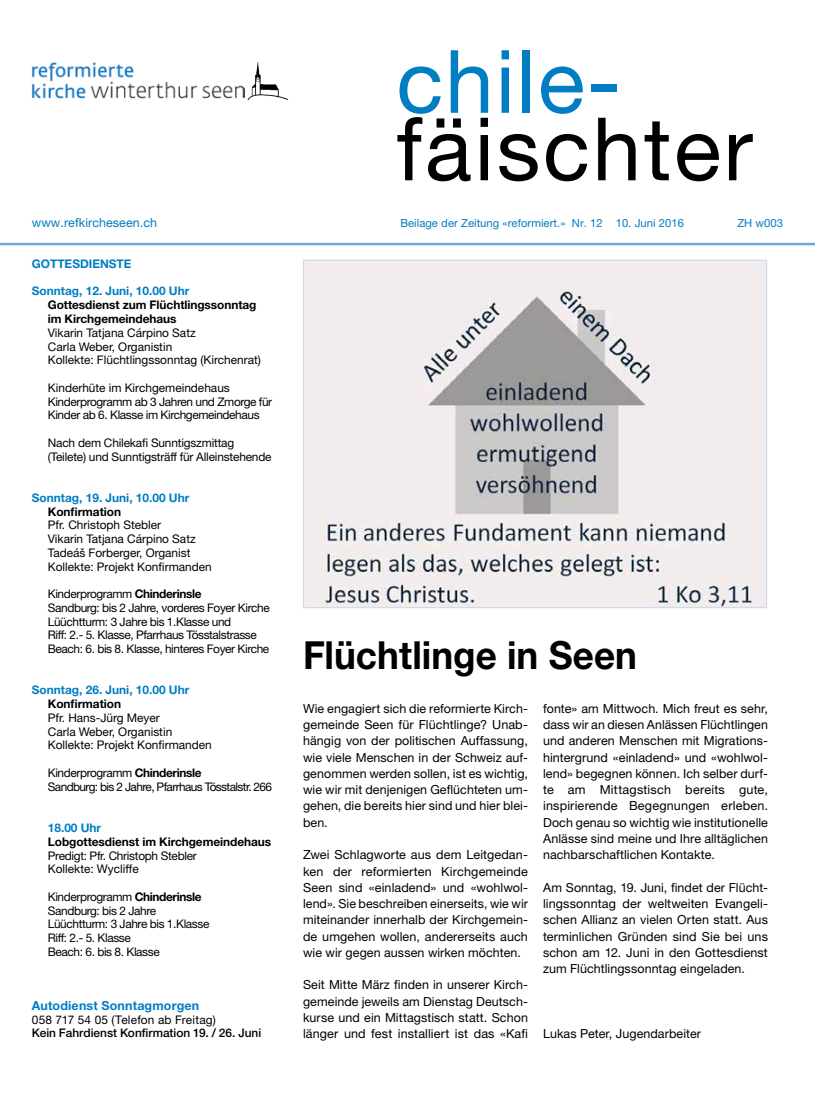
<style>
.page{position:relative;width:815px;height:1106px;background:#fff}
.page>*{position:absolute;margin:0;border:0;box-sizing:border-box;transform-origin:0 0}
.t1{font:87.5px "Helvetica Neue LT Pro";letter-spacing:.03em;color:#000}
.t2{font:87.5px "Helvetica Neue LT Pro";letter-spacing:.02em;color:#007dc3}
.t3{font:700 38.75px "Helvetica Neue LT Pro";color:#000;scale:.95 1}
.t4{font:12.5px/16.2px "Helvetica Neue LT Pro";letter-spacing:.005em;color:#000;text-align:justify}
.t5{font:700 12.5px "Helvetica Neue LT Pro";letter-spacing:.015em;color:#007dc3}
.t6{font:12.5px "Helvetica Neue LT Pro";letter-spacing:.005em;color:#007dc3}
.t7{font:11.88px/13.8px "Helvetica Neue LT Pro";letter-spacing:-.025em;color:#000}
.t8{font:11.88px/13.8px "Helvetica Neue LT Pro";color:#000}
.t9{font:700 11.88px/13.8px "Helvetica Neue LT Pro";letter-spacing:-.005em;color:#000}
.t10{font:700 11.88px "Helvetica Neue LT Pro";color:#007dc3}
.t11{font:11.88px/13.8px "Helvetica Neue LT Pro";letter-spacing:-.05em;color:#000}
.t12{font:500 11.88px "Helvetica Neue LT Pro";color:#000}
.t13{font:11.88px "Helvetica Neue LT Pro";letter-spacing:.015em;color:#000}
.t14{font:11.25px "Helvetica Neue LT Pro";letter-spacing:.005em;color:#007dc3}
.s1{font-weight:700}
</style>
<div class="page">
<hr style="left:0;top:243px;width:815px;height:2px;background:#75a4d7">
<img style="left:32px;top:62px;width:212px;height:37px">
<img style="left:247px;top:62px;width:41px;height:39px">
<img style="left:305px;top:261px;width:460px;height:345px">
<h1 class="t2" style="left:396px;top:28px;width:226px">chile-</h1>
<h1 class="t1" style="left:396px;top:95px;width:358px">fäischter</h1>
<p class="t6" style="left:32px;top:215px;width:127px">www.refkircheseen.ch</p>
<p class="t14" style="left:400px;top:216px;width:285px">Beilage der Zeitung «reformiert.» Nr. 12 10. Juni 2016</p>
<p class="t14" style="left:737px;top:216px;width:47px">ZH w003</p>
<p class="t10" style="left:32px;top:256px;width:101px">GOTTESDIENSTE</p>
<p class="t10" style="left:32px;top:284px;width:159px">Sonntag, 12. Juni, 10.00 Uhr</p>
<p class="t9" style="left:48px;top:298px;width:210px">Gottesdienst zum Flüchtlingssonntag im Kirchgemeindehaus</p>
<p class="t8" style="left:48px;top:325px;width:215px">Vikarin Tatjana Cárpino Satz<br>Carla Weber, Organistin<br>Kollekte: Flüchtlingssonntag (Kirchenrat)</p>
<p class="t7" style="left:48px;top:380px;width:226px">Kinderhüte im Kirchgemeindehaus<br>Kinderprogramm ab 3 Jahren und Zmorge für<br>Kinder ab 6. Klasse im Kirchgemeindehaus</p>
<p class="t7" style="left:48px;top:435px;width:225px">Nach dem Chilekafi Sunntigszmittag (Teilete) und Sunntigsträff für Alleinstehende</p>
<p class="t10" style="left:32px;top:490px;width:159px">Sonntag, 19. Juni, 10.00 Uhr</p>
<p class="t9" style="left:48px;top:504px;width:75px">Konfirmation</p>
<p class="t8" style="left:48px;top:518px;width:165px">Pfr. Christoph Stebler<br>Vikarin Tatjana Cárpino Satz<br>Tadeáš Forberger, Organist<br>Kollekte: Projekt Konfirmanden</p>
<p class="t7" style="left:48px;top:586px;width:223px">Kinderprogramm <span class="s1">Chinderinsle<br></span>Sandburg: bis 2 Jahre, vorderes Foyer Kirche Lüüchtturm: 3 Jahre bis 1.Klasse und<br>Riff: 2.- 5. Klasse, Pfarrhaus Tösstalstrasse Beach: 6. bis 8. Klasse, hinteres Foyer Kirche</p>
<p class="t10" style="left:32px;top:682px;width:159px">Sonntag, 26. Juni, 10.00 Uhr</p>
<p class="t9" style="left:48px;top:696px;width:75px">Konfirmation</p>
<p class="t8" style="left:48px;top:710px;width:165px">Pfr. Hans-Jürg Meyer<br>Carla Weber, Organistin<br>Kollekte: Projekt Konfirmanden</p>
<p class="t11" style="left:48px;top:765px;width:226px">Kinderprogramm <span class="s1">Chinderinsle<br></span>Sandburg: bis 2 Jahre, Pfarrhaus Tösstalstr. 266</p>
<p class="t10" style="left:48px;top:820px;width:55px">18.00 Uhr</p>
<p class="t9" style="left:48px;top:834px;width:225px">Lobgottesdienst im Kirchgemeindehaus</p>
<p class="t7" style="left:48px;top:848px;width:150px">Predigt: Pfr. Christoph Stebler<br>Kollekte: Wycliffe</p>
<p class="t7" style="left:48px;top:889px;width:163px">Kinderprogramm <span class="s1">Chinderinsle<br></span>Sandburg: bis 2 Jahre<br>Lüüchtturm: 3 Jahre bis 1.Klasse<br>Riff: 2.- 5. Klasse<br>Beach: 6. bis 8. Klasse</p>
<p class="t5" style="left:32px;top:997px;width:169px">Autodienst Sonntagmorgen</p>
<p class="t13" style="left:32px;top:1012px;width:185px">058 717 54 05 (Telefon ab Freitag)</p>
<p class="t12" style="left:32px;top:1026px;width:231px">Kein Fahrdienst Konfirmation 19. / 26. Juni</p>
<h2 class="t3" style="left:303px;top:630px;width:353px">Flüchtlinge in Seen</h2>
<p class="t4" style="left:303px;top:700px;width:226px">Wie engagiert sich die reformierte Kirch&shy;gemeinde Seen für Flüchtlinge? Unab&shy;hängig von der politischen Auffassung, wie viele Menschen in der Schweiz auf&shy;genommen werden sollen, ist es wichtig, wie wir mit denjenigen Geflüchteten um&shy;gehen, die bereits hier sind und hier blei&shy;ben.</p>
<p class="t4" style="left:303px;top:846px;width:226px">Zwei Schlagworte aus dem Leitgedan&shy;ken der reformierten Kirchgemeinde Seen sind «einladend» und «wohlwol&shy;lend». Sie beschreiben einerseits, wie wir miteinander innerhalb der Kirchgemein&shy;de umgehen wollen, andererseits auch wie wir gegen aussen wirken möchten.</p>
<p class="t4" style="left:303px;top:976px;width:226px">Seit Mitte März finden in unserer Kirch&shy;gemeinde jeweils am Dienstag Deutsch&shy;kurse und ein Mittagstisch statt. Schon länger und fest installiert ist das «Kafi</p>
<p class="t4" style="left:543px;top:700px;width:226px">fonte» am Mittwoch. Mich freut es sehr, dass wir an diesen Anlässen Flüchtlingen und anderen Menschen mit Migrations&shy;hintergrund «einladend» und «wohlwol&shy;lend» begegnen können. Ich selber durf&shy;te am Mittagstisch bereits gute, inspirierende Begegnungen erleben.<br>Doch genau so wichtig wie institutionelle Anlässe sind meine und Ihre alltäglichen nachbarschaftlichen Kontakte.</p>
<p class="t4" style="left:543px;top:879px;width:226px">Am Sonntag, 19. Juni, findet der Flücht&shy;lingssonntag der weltweiten Evangeli&shy;schen Allianz an vielen Orten statt. Aus terminlichen Gründen sind Sie bei uns schon am 12. Juni in den Gottesdienst zum Flüchtlingssonntag eingeladen.</p>
<p class="t4" style="left:543px;top:1025px;width:159px">Lukas Peter, Jugendarbeiter</p>
</div>
